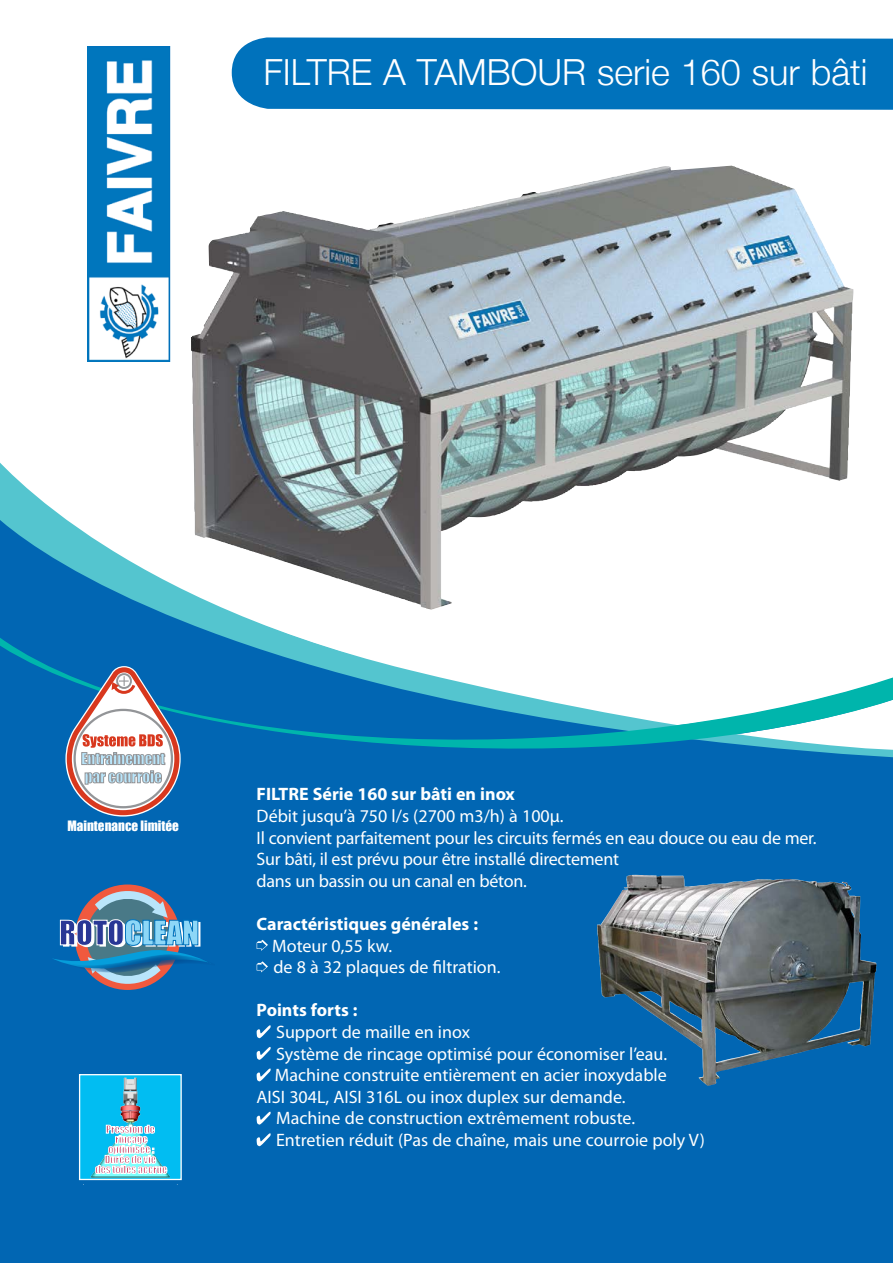
<style>
.page{position:relative;width:893px;height:1263px;background:#fff}
.page>*{position:absolute;margin:0;border:0;box-sizing:border-box;transform-origin:0 0}
.Normal_e{font:300 36px "Helvetica Neue";color:#fff}
.Normal_e-2{font:18px/21.6px "Myriad Pro";color:#fff}
.Normal_e-3{font:700 18px "Myriad Pro";color:#fff}
.t1{font:13.2px "Impact";color:#fff}
.t2{font:10.05px/10.1px "Impact";color:#d54a6d;text-align:center}
</style>
<div class="page">
<div style="left:0;top:784px;width:893px;height:479px;background:#0166b3"></div>
<svg style="left:0;top:462px;width:193px;height:163px"></svg>
<svg style="left:0;top:625px;width:893px;height:159px;fill:#0166b3"></svg>
<div style="left:232px;top:37px;width:661px;height:73px;background:#0072bc"></div>
<img style="left:87px;top:46px;width:84px;height:315px">
<div style="left:80px;top:1075px;width:101px;height:104px;background:#01bdf2"></div>
<div style="left:79px;top:1074px;width:103px;height:106px;border:1px solid #fff"></div>
<img style="left:123px;top:1077px;width:14px;height:14px">
<img style="left:120px;top:1091px;width:21px;height:34px">
<img style="left:90px;top:1168px;width:80px;height:10px">
<svg style="left:95px;top:1125px;width:72px;height:49px"></svg>
<svg style="left:62px;top:662px;width:122px;height:158px"></svg>
<svg style="left:51px;top:884px;width:164px;height:106px"></svg>
<svg style="left:257px;top:940px;width:11px;height:11px"></svg>
<svg style="left:257px;top:961px;width:11px;height:11px"></svg>
<svg style="left:257px;top:1025px;width:14px;height:13px"></svg>
<svg style="left:257px;top:1047px;width:14px;height:13px"></svg>
<svg style="left:257px;top:1068px;width:14px;height:13px"></svg>
<svg style="left:257px;top:1112px;width:14px;height:12px"></svg>
<svg style="left:257px;top:1133px;width:14px;height:13px"></svg>
<img style="left:597px;top:876px;width:279px;height:210px">
<div style="left:193px;top:168px;width:679px;height:460px;background:#fff;opacity:.75"></div>
<img style="left:208px;top:166px;width:463px;height:144px">
<p class="Normal_e" style="left:264px;top:43px;width:606px">FILTRE A TAMBOUR serie 160 sur bâti</p>
<p class="t1" style="left:67px;top:818px;width:113px">Maintenance limitée</p>
<p class="t2" style="left:95px;top:1124px;width:73px">Pression de rinçage optimisée :<br>Durée de vie<br>des toiles accrue</p>
<p class="Normal_e-3" style="left:257px;top:784px;width:260px">FILTRE Série 160 sur bâti en inox</p>
<p class="Normal_e-2" style="left:257px;top:805px;width:308px">Débit jusqu’à 750 l/s (2700 m3/h) à 100µ.</p>
<p class="Normal_e-2" style="left:257px;top:827px;width:561px">Il convient parfaitement pour les circuits fermés en eau douce ou eau de mer.</p>
<p class="Normal_e-2" style="left:257px;top:849px;width:364px">Sur bâti, il est prévu pour être installé directement</p>
<p class="Normal_e-2" style="left:257px;top:870px;width:272px">dans un bassin ou un canal en béton.</p>
<p class="Normal_e-3" style="left:257px;top:914px;width:223px">Caractéristiques générales :</p>
<p class="Normal_e-2" style="left:272px;top:935px;width:121px">Moteur 0,55 kw.</p>
<p class="Normal_e-2" style="left:273px;top:957px;width:229px">de 8 à 32 plaques de filtration.</p>
<p class="Normal_e-3" style="left:257px;top:1000px;width:102px">Points forts :</p>
<p class="Normal_e-2" style="left:276px;top:1021px;width:195px">Support de maille en inox</p>
<p class="Normal_e-2" style="left:276px;top:1043px;width:392px">Système de rincage optimisé pour économiser l’eau.</p>
<p class="Normal_e-2" style="left:257px;top:1065px;width:412px;text-indent:18px">Machine construite entièrement en acier inoxydable<br>AISI 304L, AISI 316L ou inox duplex sur demande.</p>
<p class="Normal_e-2" style="left:276px;top:1108px;width:360px">Machine de construction extrêmement robuste.</p>
<p class="Normal_e-2" style="left:276px;top:1129px;width:430px">Entretien réduit (Pas de chaîne, mais une courroie poly V)</p>
</div>
